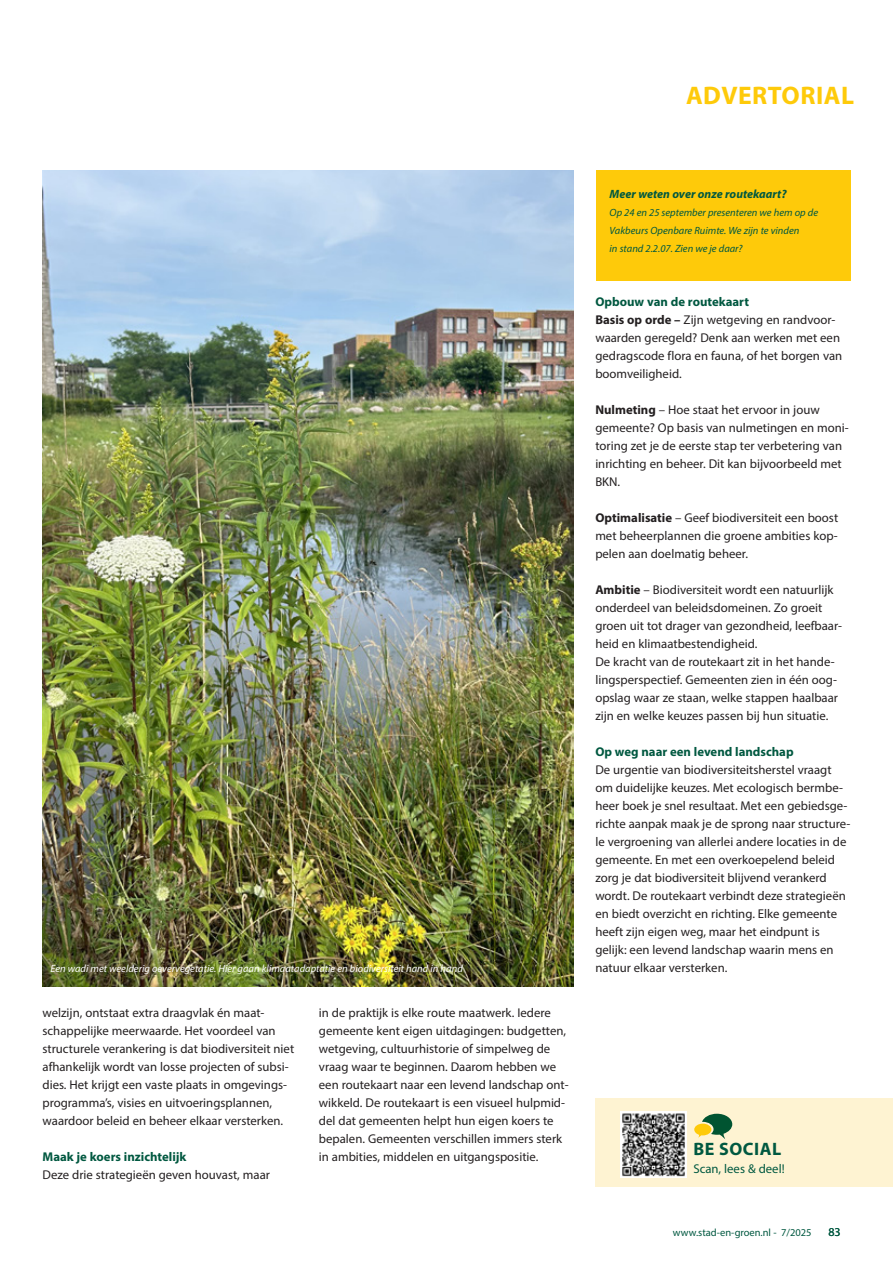
<style>
.page{position:relative;width:893px;height:1263px;background:#fff}
.page>*{position:absolute;margin:0;border:0;box-sizing:border-box;transform-origin:0 0}
.t1{font:700 25.5px "Myriad Pro";letter-spacing:.02em;color:#feca0a}
.t2{font:700 18px "Myriad Pro";letter-spacing:.03em;color:#005840}
.t3{font:12.75px/18px "Myriad Pro";color:#231f20}
.t4{font:700 12.75px "Myriad Pro";color:#005840}
.t5{font:12.75px "Myriad Pro";color:#005840}
.t6{font:italic 700 12px "Myriad Pro";color:#005840}
.t7{font:12px "Myriad Pro";color:#005840}
.t8{font:italic 10.5px/18px "Myriad Pro";color:#005840}
.t9{font:italic 10.5px "Myriad Pro";color:#fff}
.t10{font:10.5px "Myriad Pro";color:#005840}
.s1{font-weight:700;color:#005840}
.s2{font-weight:700}
</style>
<div class="page">
<div style="left:595px;top:1098px;width:298px;height:89px;background:#fef3d2"></div>
<img style="left:621px;top:1111px;width:65px;height:66px">
<svg style="left:694px;top:1114px;width:38px;height:25px"></svg>
<div style="left:597px;top:170px;width:254px;height:111px;background:#feca0a"></div>
<img style="left:43px;top:170px;width:530px;height:816px">
<h1 class="t1" style="left:686px;top:79px;width:170px">ADVERTORIAL</h1>
<p class="t9" style="left:50px;top:962px;width:414px">Een wadi met weelderig oevervegetatie. Hier gaan klimaatadaptatie en biodiversiteit hand in hand</p>
<p class="t3" style="left:43px;top:1004px;width:253px">welzijn, ontstaat extra draagvlak én maat&shy;schappelijke meerwaarde. Het voordeel van structurele verankering is dat biodiversiteit niet afhankelijk wordt van losse projecten of subsi&shy;dies. Het krijgt een vaste plaats in omgevings&shy;programma’s, visies en uitvoeringsplannen, waardoor beleid en beheer elkaar versterken.</p>
<p class="t4" style="left:43px;top:1148px;width:145px">Maak je koers inzichtelijk</p>
<p class="t3" style="left:43px;top:1166px;width:229px">Deze drie strategieën geven houvast, maar</p>
<p class="t3" style="left:319px;top:1004px;width:251px">in de praktijk is elke route maatwerk. Iedere gemeente kent eigen uitdagingen: budgetten, wetgeving, cultuurhistorie of simpelweg de vraag waar te beginnen. Daarom hebben we een routekaart naar een levend landschap ont&shy;wikkeld. De routekaart is een visueel hulpmid&shy;del dat gemeenten helpt hun eigen koers te bepalen. Gemeenten verschillen immers sterk in ambities, middelen en uitgangspositie.</p>
<p class="t6" style="left:610px;top:186px;width:179px">Meer weten over onze routekaart?</p>
<p class="t8" style="left:610px;top:203px;width:210px">Op 24 en 25 september presenteren we hem op de<br>Vakbeurs Openbare Ruimte. We zijn te vinden<br>in stand 2.2.07. Zien we je daar?</p>
<p class="t3" style="left:595px;top:293px;width:248px"><span class="s1">Opbouw van de routekaart<br></span><span class="s2">Basis op orde –</span> Zijn wetgeving en randvoor&shy;waarden geregeld? Denk aan werken met een gedragscode flora en fauna, of het borgen van boomveiligheid.</p>
<p class="t3" style="left:595px;top:401px;width:255px"><span class="s2">Nulmeting</span> – Hoe staat het ervoor in jouw gemeente? Op basis van nulmetingen en moni&shy;toring zet je de eerste stap ter verbetering van inrichting en beheer. Dit kan bijvoorbeeld met BKN.</p>
<p class="t3" style="left:595px;top:509px;width:244px;text-align:justify"><span class="s2">Optimalisatie</span> – Geef biodiversiteit een boost met beheerplannen die groene ambities kop&shy;pelen aan doelmatig beheer.</p>
<p class="t3" style="left:595px;top:581px;width:248px"><span class="s2">Ambitie</span> – Biodiversiteit wordt een natuurlijk onderdeel van beleidsdomeinen. Zo groeit groen uit tot drager van gezondheid, leefbaar&shy;heid en klimaatbestendigheid.<br>De kracht van de routekaart zit in het hande&shy;lingsperspectief. Gemeenten zien in één oog&shy;opslag waar ze staan, welke stappen haalbaar zijn en welke keuzes passen bij hun situatie.</p>
<p class="t4" style="left:595px;top:744px;width:200px">Op weg naar een levend landschap</p>
<p class="t3" style="left:595px;top:761px;width:257px">De urgentie van biodiversiteitsherstel vraagt om duidelijke keuzes. Met ecologisch bermbe&shy;heer boek je snel resultaat. Met een gebiedsge&shy;richte aanpak maak je de sprong naar structure&shy;le vergroening van allerlei andere locaties in de gemeente. En met een overkoepelend beleid zorg je dat biodiversiteit blijvend verankerd wordt. De routekaart verbindt deze strategieën en biedt overzicht en richting. Elke gemeente heeft zijn eigen weg, maar het eindpunt is gelijk: een levend landschap waarin mens en natuur elkaar versterken.</p>
<h2 class="t2" style="left:693px;top:1137px;width:89px">BE SOCIAL</h2>
<p class="t5" style="left:693px;top:1161px;width:93px">Scan, lees &amp; deel!</p>
<p class="t10" style="left:673px;top:1226px;width:140px">www.stad-en-groen.nl - 7/2025</p>
<p class="t7" style="left:828px;top:1224px;width:14px">83</p>
</div>
